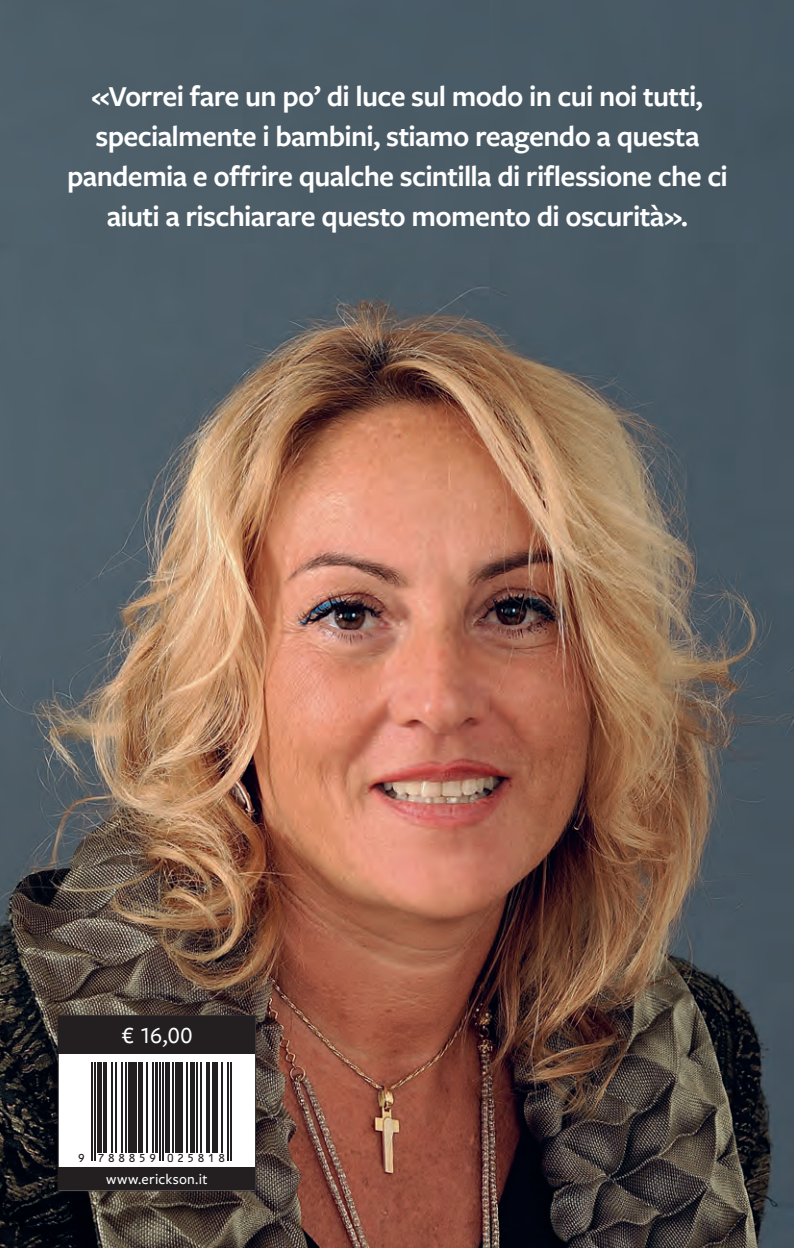
<style>
.page{position:relative;width:794px;height:1248px;background:#fff}
.page>*{position:absolute;margin:0;border:0;box-sizing:border-box;transform-origin:0 0}
.t1{font:600 30px/40px "Freight Sans Pro";letter-spacing:-.02em;color:#fff;text-align:center}
.t2{font:500 24px "Freight Sans Pro";color:#fff}
.t3{font:500 15px "Freight Sans Pro";letter-spacing:.015em;color:#fff}
.t4{font:11px "OCRB Std";letter-spacing:.215em;color:#231f20}
</style>
<div class="page">
<img style="left:0;top:0;width:794px;height:1247px">
<svg style="left:57px;top:1014px;width:200px;height:177px"></svg>
<svg style="left:75px;top:1062px;width:167px;height:100px"></svg>
<hr style="left:92px;top:1062px;width:1px;height:98px;background:#231f20">
<hr style="left:94px;top:1062px;width:2px;height:98px;background:#231f20">
<div style="left:97px;top:1062px;width:5px;height:90px;background:#231f20"></div>
<hr style="left:103px;top:1062px;width:3px;height:90px;background:#231f20">
<hr style="left:111px;top:1062px;width:1px;height:90px;background:#231f20">
<hr style="left:115px;top:1062px;width:2px;height:90px;background:#231f20">
<hr style="left:121px;top:1062px;width:1px;height:90px;background:#231f20">
<hr style="left:126px;top:1062px;width:1px;height:90px;background:#231f20">
<hr style="left:128px;top:1062px;width:3px;height:90px;background:#231f20">
<hr style="left:133px;top:1062px;width:4px;height:90px;background:#231f20">
<hr style="left:139px;top:1062px;width:4px;height:90px;background:#231f20">
<hr style="left:146px;top:1062px;width:1px;height:90px;background:#231f20">
<hr style="left:152px;top:1062px;width:1px;height:90px;background:#231f20">
<hr style="left:155px;top:1062px;width:3px;height:90px;background:#231f20">
<hr style="left:159px;top:1062px;width:2px;height:98px;background:#231f20">
<hr style="left:162px;top:1062px;width:2px;height:98px;background:#231f20">
<div style="left:165px;top:1062px;width:5px;height:90px;background:#231f20"></div>
<hr style="left:172px;top:1062px;width:2px;height:90px;background:#231f20">
<hr style="left:175px;top:1062px;width:3px;height:90px;background:#231f20">
<hr style="left:180px;top:1062px;width:3px;height:90px;background:#231f20">
<hr style="left:186px;top:1062px;width:1px;height:90px;background:#231f20">
<div style="left:190px;top:1062px;width:5px;height:90px;background:#231f20"></div>
<hr style="left:196px;top:1062px;width:1px;height:90px;background:#231f20">
<hr style="left:200px;top:1062px;width:2px;height:90px;background:#231f20">
<hr style="left:206px;top:1062px;width:3px;height:90px;background:#231f20">
<hr style="left:212px;top:1062px;width:3px;height:90px;background:#231f20">
<hr style="left:217px;top:1062px;width:1px;height:90px;background:#231f20">
<hr style="left:221px;top:1062px;width:1px;height:90px;background:#231f20">
<hr style="left:227px;top:1062px;width:1px;height:98px;background:#231f20">
<hr style="left:230px;top:1062px;width:1px;height:98px;background:#231f20">
<p class="t1" style="left:67px;top:75px;width:662px">«Vorrei fare un po’ di luce sul modo in cui noi tutti, specialmente i bambini, stiamo reagendo a questa pandemia e offrire qualche scintilla di riflessione che ci aiuti a rischiarare questo momento di oscurità».</p>
<p class="t2" style="left:121px;top:1018px;width:73px">€ 16,00</p>
<p class="t4" style="left:77px;top:1152px;width:150px">9 788859 025818</p>
<p class="t3" style="left:106px;top:1169px;width:103px">www.erickson.it</p>
</div>
